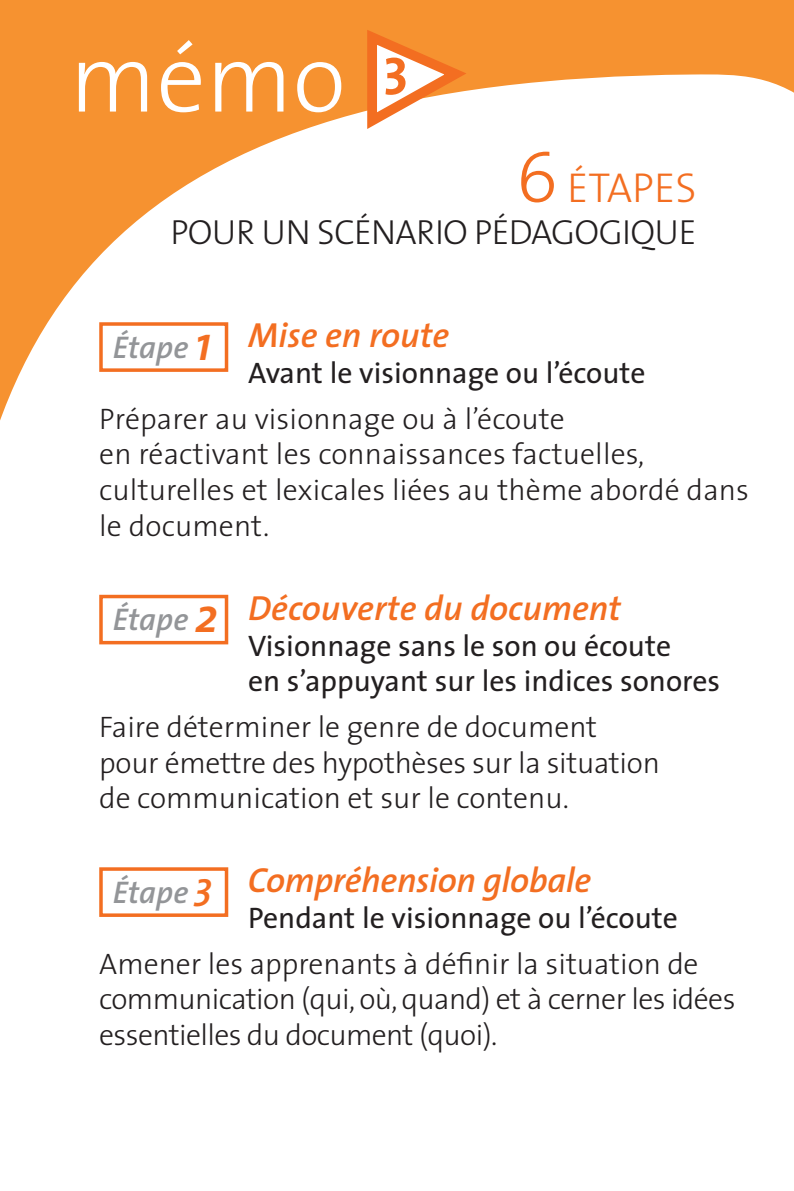
<style>
.page{position:relative;width:794px;height:1191px;background:#f69230}
.page>*{position:absolute;margin:0;border:0;box-sizing:border-box;transform-origin:0 0}
.t1{font:300 98px "The Sans";color:#fff}
.t2{font:42px "The Sans Light Caps";color:#f36e21}
.t3{font:italic 600 35px "The Sans";color:#f36e21}
.t4{font:35px "The Sans Light Caps";letter-spacing:-.02em;color:#231f20}
.t5{font:300 29.75px/35.7px "The Sans";color:#231f20}
.t6{font:300 29.75px/35.7px "The Sans";letter-spacing:-.02em;color:#231f20}
.t7{font:29.75px/35.7px "The Sans";color:#231f20}
.s1{font-size:73.5px}
.s2{font-size:49px}
.s3{font-weight:400}
.s4{font-size:38.5px}
</style>
<div class="page">
<div style="left:0;top:74px;width:794px;height:1117px;background:#fff"></div>
<div style="left:101px;top:324px;width:125px;height:46px;background:#fff"></div>
<div style="left:99px;top:322px;width:129px;height:50px;border:4px solid #f36e21"></div>
<div style="left:101px;top:596px;width:125px;height:46px;background:#fff"></div>
<div style="left:99px;top:595px;width:129px;height:49px;border:4px solid #f36e21"></div>
<div style="left:101px;top:869px;width:125px;height:46px;background:#fff"></div>
<div style="left:99px;top:867px;width:129px;height:50px;border:4px solid #f36e21"></div>
<svg style="left:359px;top:30px;width:118px;height:104px"></svg>
<p class="t1" style="left:69px;top:-3px;width:340px">mémo <sup>3</sup></p>
<p class="t2" style="left:515px;top:153px;width:182px"><span class="s1">6</span> ÉTAPES</p>
<p class="t4" style="left:171px;top:203px;width:527px">POUR UN SCÉNARIO PÉDAGOGIQUE</p>
<p class="t3" style="left:113px;top:306px;width:338px"><sub>Étape</sub> <span class="s2">1</span> Mise en route</p>
<p class="t5" style="left:99px;top:349px;width:548px;line-height:45.5px;text-indent:149px"><span class="s3">Avant le visionnage ou l’écoute<br></span>Préparer au visionnage ou à l’écoute</p>
<p class="t5" style="left:99px;top:435px;width:651px">en réactivant les connaissances factuelles, culturelles et lexicales liées au thème abordé dans le document.</p>
<p class="t3" style="left:113px;top:579px;width:510px"><sub>Étape</sub> <span class="s2">2</span> Découverte du document</p>
<p class="t7" style="left:248px;top:627px;width:473px">Visionnage sans le son ou écoute<br>en s’appuyant sur les indices sonores</p>
<p class="t5" style="left:99px;top:708px;width:562px">Faire déterminer le genre de document pour émettre des hypothèses sur la situation de communication et sur le contenu.</p>
<p class="t3" style="left:113px;top:851px;width:480px"><sub>Étape</sub> <span class="s4">3</span> Compréhension globale</p>
<p class="t5" style="left:99px;top:894px;width:601px;line-height:45.5px;text-indent:149px"><span class="s3">Pendant le visionnage ou l’écoute<br></span>Amener les apprenants à définir la situation de</p>
<p class="t6" style="left:99px;top:980px;width:638px">communication (qui, où, quand) et à cerner les idées essentielles du document (quoi).</p>
</div>
